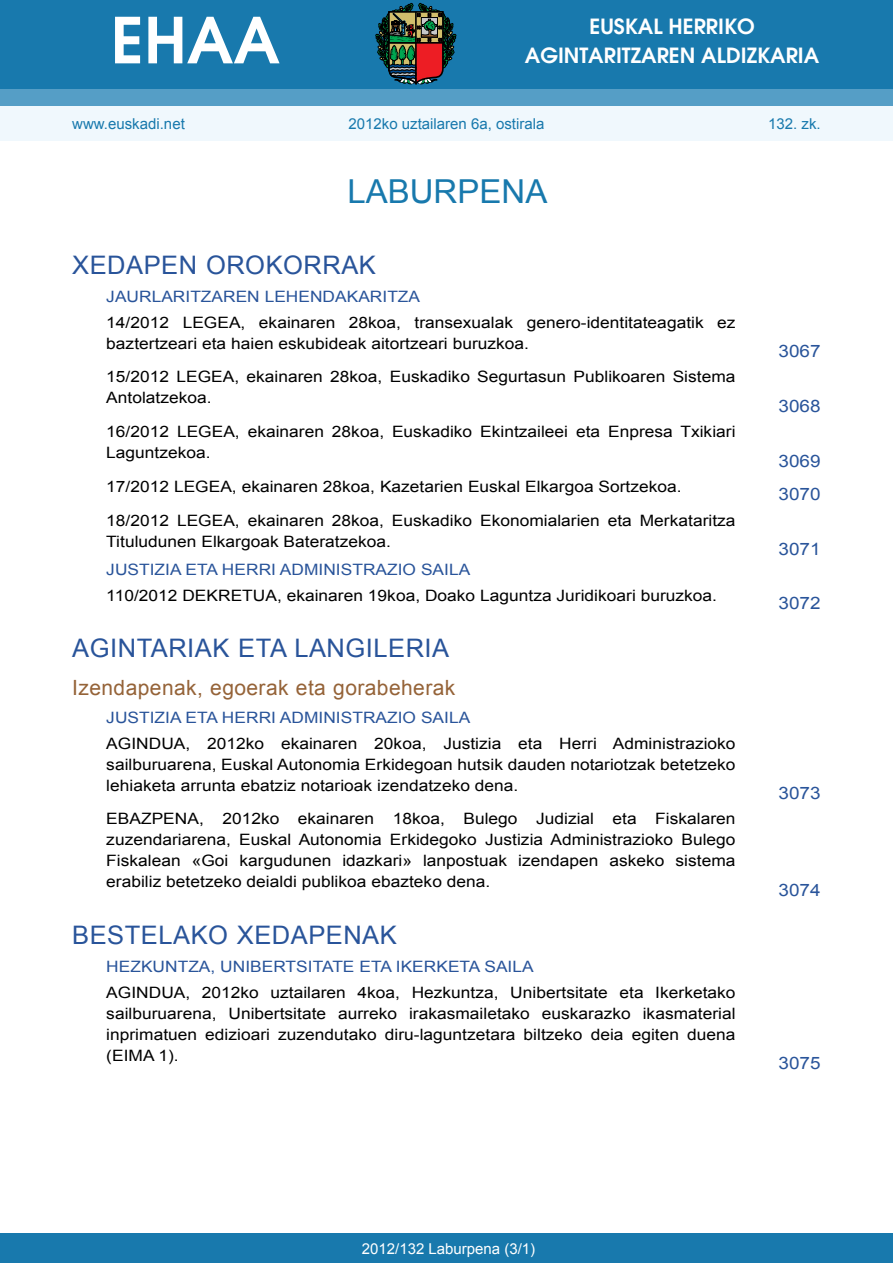
<style>
.page{position:relative;width:893px;height:1263px;background:#fff}
.page>*{position:absolute;margin:0;border:0;box-sizing:border-box;transform-origin:0 0}
.t1{font:600 63px "Avant Garde";color:#fff}
.t2{font:33px "Arial";color:#1879ad}
.BOPVSumarioSeccion{font:25.5px "Arial";letter-spacing:.02em;color:#29549a}
.t3{font:600 21px "Avant Garde";color:#fff}
.BOPVSumarioSubseccio{font:21px "Arial";letter-spacing:.02em;color:#956338}
.BOPVSumarioOrden{font:17.1px "Arial";color:#29549a;scale:1.11 1}
.BOPVSumarioTitulo{font:15.6px/21px "Arial";color:#000;scale:1.11 1}
.BOPVSumarioOrganismo{font:15.6px "Arial";color:#29549a;scale:1.11 1}
.t4{font:15px "Arial";color:#1879ad}
.Paginacion_Sumario_C{font:15px "Arial";color:#fff}
</style>
<div class="page">
<div style="left:0;top:0;width:893px;height:89px;background:#1879ad"></div>
<div style="left:0;top:89px;width:893px;height:17px;background:#559ec6"></div>
<div style="left:0;top:106px;width:893px;height:34px;background:#f0f8fd"></div>
<div style="left:0;top:1233px;width:893px;height:30px;background:#1879ad"></div>
<svg style="left:375px;top:2px;width:82px;height:83px"></svg>
<h1 class="t1" style="left:95px;top:-2px;width:170px">EHAA</h1>
<h1 class="t1" style="left:139px;top:-2px;width:170px">EH A</h1>
<h1 class="t1" style="left:111px;top:-2px;width:170px">EHAA</h1>
<h3 class="t3" style="left:546px;top:13px;width:167px">EUSKAL HERRIKO</h3>
<h3 class="t3" style="left:590px;top:13px;width:167px">EUSKAL HERRIKO</h3>
<h3 class="t3" style="left:562px;top:13px;width:167px">EUSKAL HERRIKO</h3>
<h3 class="t3" style="left:481px;top:41px;width:296px">AGINTARITZAREN ALDIZKARIA</h3>
<h3 class="t3" style="left:525px;top:41px;width:296px">AGIN ARITZAREN ALDIZKARIA</h3>
<h3 class="t3" style="left:497px;top:41px;width:296px">AGINTARITZAREN ALDIZKARIA</h3>
<p class="t4" style="left:72px;top:113px;width:114px">www.euskadi.net</p>
<p class="t4" style="left:348px;top:114px;width:197px">2012ko uztailaren 6a, ostirala</p>
<p class="t4" style="left:768px;top:114px;width:54px">132. zk.</p>
<h2 class="t2" style="left:347px;top:170px;width:201px">LABURPENA</h2>
<p class="BOPVSumarioSeccion" style="left:72px;top:248px;width:305px">XEDAPEN OROKORRAK</p>
<p class="BOPVSumarioOrganismo" style="left:106px;top:287px;width:284px">JAURLARITZAREN LEHENDAKARITZA</p>
<p class="BOPVSumarioTitulo" style="left:106px;top:312px;width:568px">14/2012 LEGEA, ekainaren 28koa, transexualak genero-identitateagatik ez baztertzeari eta haien eskubideak aitortzeari buruzkoa.</p>
<p class="BOPVSumarioTitulo" style="left:106px;top:367px;width:568px">15/2012 LEGEA, ekainaren 28koa, Euskadiko Segurtasun Publikoaren Sistema<br>Antolatzekoa.</p>
<p class="BOPVSumarioTitulo" style="left:106px;top:421px;width:568px">16/2012 LEGEA, ekainaren 28koa, Euskadiko Ekintzaileei eta Enpresa Txikiari<br>Laguntzekoa.</p>
<p class="BOPVSumarioOrden" style="left:778px;top:340px;width:39px">3067</p>
<p class="BOPVSumarioOrden" style="left:778px;top:395px;width:39px">3068</p>
<p class="BOPVSumarioOrden" style="left:778px;top:449px;width:39px">3069</p>
<p class="BOPVSumarioTitulo" style="left:106px;top:476px;width:520px">17/2012 LEGEA, ekainaren 28koa, Kazetarien Euskal Elkargoa Sortzekoa.</p>
<p class="BOPVSumarioOrden" style="left:778px;top:483px;width:39px">3070</p>
<p class="BOPVSumarioTitulo" style="left:106px;top:510px;width:568px">18/2012 LEGEA, ekainaren 28koa, Euskadiko Ekonomialarien eta Merkataritza<br>Tituludunen Elkargoak Bateratzekoa.</p>
<p class="BOPVSumarioOrden" style="left:778px;top:538px;width:39px">3071</p>
<p class="BOPVSumarioOrganismo" style="left:106px;top:560px;width:329px">JUSTIZIA ETA HERRI ADMINISTRAZIO SAILA</p>
<p class="BOPVSumarioTitulo" style="left:106px;top:585px;width:552px">110/2012 DEKRETUA, ekainaren 19koa, Doako Laguntza Juridikoari buruzkoa.</p>
<p class="BOPVSumarioOrden" style="left:778px;top:592px;width:39px">3072</p>
<p class="BOPVSumarioSeccion" style="left:72px;top:631px;width:378px">AGINTARIAK ETA LANGILERIA</p>
<p class="BOPVSumarioSubseccio" style="left:72px;top:674px;width:385px">Izendapenak, egoerak eta gorabeherak</p>
<p class="BOPVSumarioOrganismo" style="left:106px;top:708px;width:329px">JUSTIZIA ETA HERRI ADMINISTRAZIO SAILA</p>
<p class="BOPVSumarioTitulo" style="left:106px;top:733px;width:568px;text-align:justify">AGINDUA, 2012ko ekainaren 20koa, Justizia eta Herri Administrazioko sailburuarena, Euskal Autonomia Erkidegoan hutsik dauden notariotzak betetzeko lehiaketa arrunta ebatziz notarioak izendatzeko dena.</p>
<p class="BOPVSumarioOrden" style="left:778px;top:782px;width:39px">3073</p>
<p class="BOPVSumarioTitulo" style="left:106px;top:809px;width:568px;text-align:justify">EBAZPENA, 2012ko ekainaren 18koa, Bulego Judizial eta Fiskalaren zuzendariarena, Euskal Autonomia Erkidegoko Justizia Administrazioko Bulego Fiskalean «Goi kargudunen idazkari» lanpostuak izendapen askeko sistema erabiliz betetzeko deialdi publikoa ebazteko dena.</p>
<p class="BOPVSumarioOrden" style="left:778px;top:879px;width:39px">3074</p>
<p class="BOPVSumarioSeccion" style="left:72px;top:918px;width:326px">BESTELAKO XEDAPENAK</p>
<p class="BOPVSumarioOrganismo" style="left:106px;top:956px;width:386px">HEZKUNTZA, UNIBERTSITATE ETA IKERKETA SAILA</p>
<p class="BOPVSumarioTitulo" style="left:106px;top:982px;width:568px;text-align:justify">AGINDUA, 2012ko uztailaren 4koa, Hezkuntza, Unibertsitate eta Ikerketako sailburuarena, Unibertsitate aurreko irakasmailetako euskarazko ikasmaterial inprimatuen edizioari zuzendutako diru-laguntzetara biltzeko deia egiten duena (EIMA 1).</p>
<p class="BOPVSumarioOrden" style="left:778px;top:1052px;width:39px">3075</p>
<p class="Paginacion_Sumario_C" style="left:362px;top:1238px;width:175px">2012/132 Laburpena (3/1)</p>
</div>
